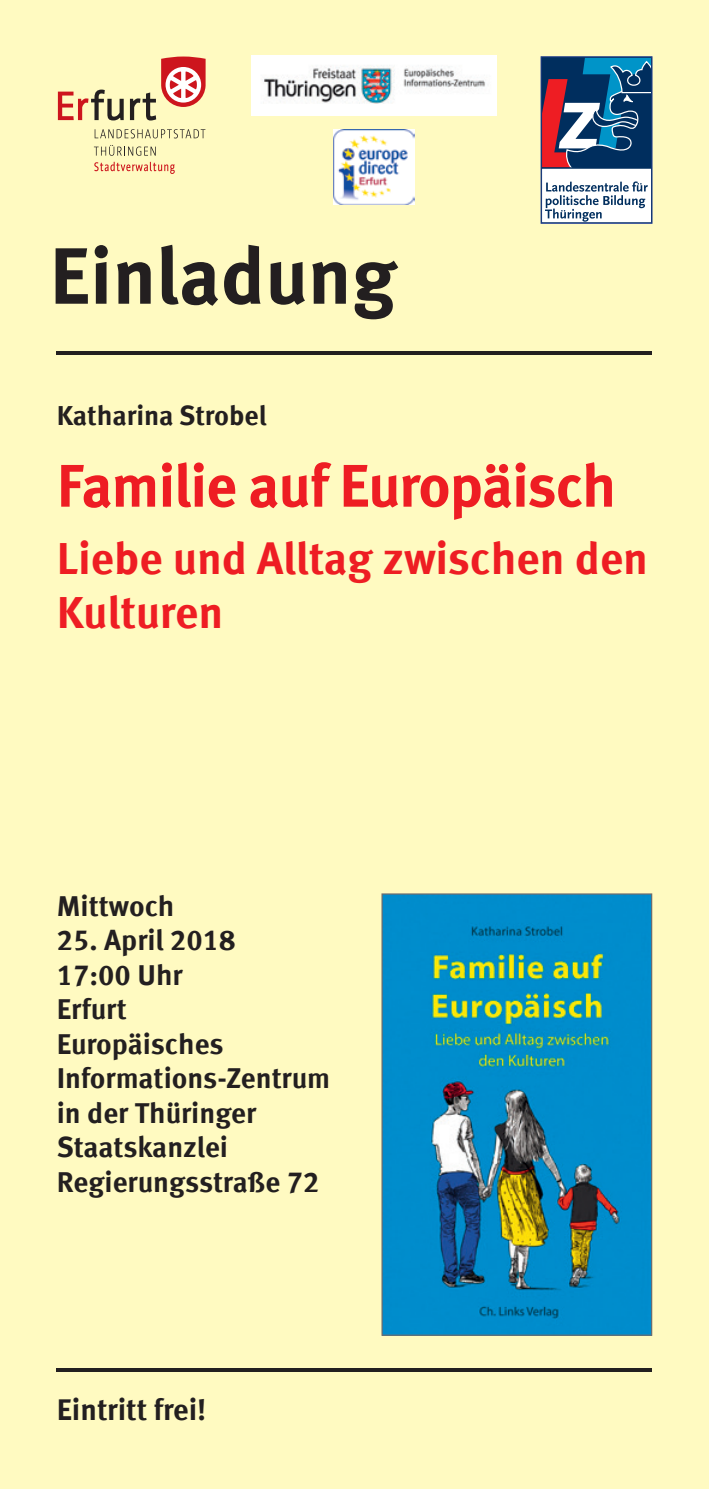
<style>
.page{position:relative;width:709px;height:1489px;background:#fff}
.page>*{position:absolute;margin:0;border:0;box-sizing:border-box;transform-origin:0 0}
.t1{font:700 79.75px "Meta Offc Pro";color:#231f20}
.t2{font:700 60px "Meta Offc Pro";letter-spacing:-.02em;color:#ee1d23}
.t3{font:700 45px/54px "Meta Offc Pro";letter-spacing:-.005em;color:#ee1d23}
.t4{font:700 30px "Meta Offc Pro";color:#231f20}
.t5{font:700 28.75px/34.5px "Meta Offc Pro";color:#231f20}
.t6{font:700 27.5px "Meta Offc Pro";letter-spacing:-.005em;color:#231f20}
</style>
<div class="page">
<div style="left:0;top:0;width:709px;height:1488px;background:#fffac1"></div>
<svg style="left:543px;top:59px;width:107px;height:107px;background:#435579"></svg>
<div style="left:541px;top:57px;width:111px;height:111px;border:1px solid #002e5e"></div>
<div style="left:541px;top:168px;width:111px;height:55px;background:#fff"></div>
<svg style="left:545px;top:181px;width:103px;height:40px"></svg>
<div style="left:541px;top:56px;width:111px;height:167px;border:1px solid #253f8e"></div>
<hr style="left:57px;top:1368px;width:595px;height:3px;background:#231f20">
<hr style="left:57px;top:351px;width:595px;height:3px;background:#231f20">
<svg style="left:58px;top:90px;width:66px;height:30px"></svg>
<svg style="left:130px;top:56px;width:76px;height:64px"></svg>
<svg style="left:95px;top:129px;width:110px;height:9px"></svg>
<svg style="left:94px;top:145px;width:62px;height:11px"></svg>
<svg style="left:94px;top:162px;width:81px;height:12px"></svg>
<img style="left:383px;top:895px;width:267px;height:438px">
<div style="left:381px;top:893px;width:271px;height:442px;border:1px solid #6c6d70"></div>
<img style="left:251px;top:56px;width:246px;height:59px">
<img style="left:333px;top:129px;width:81px;height:75px">
<h1 class="t1" style="left:50px;top:214px;width:348px">Einladung</h1>
<p class="t6" style="left:57px;top:394px;width:211px">Katharina Strobel</p>
<h2 class="t2" style="left:57px;top:439px;width:561px">Familie auf Europäisch</h2>
<h3 class="t3" style="left:57px;top:528px;width:593px">Liebe und Alltag zwischen den<br>Kulturen</h3>
<p class="t5" style="left:57px;top:886px;width:119px">Mittwoch</p>
<p class="t5" style="left:57px;top:921px;width:275px">25. April 2018<br>17:00 Uhr<br>Erfurt<br>Europäisches<br>Informations-Zentrum in der Thüringer<br>Staatskanzlei<br>Regierungsstraße 72</p>
<p class="t4" style="left:57px;top:1385px;width:151px">Eintritt frei!</p>
</div>
